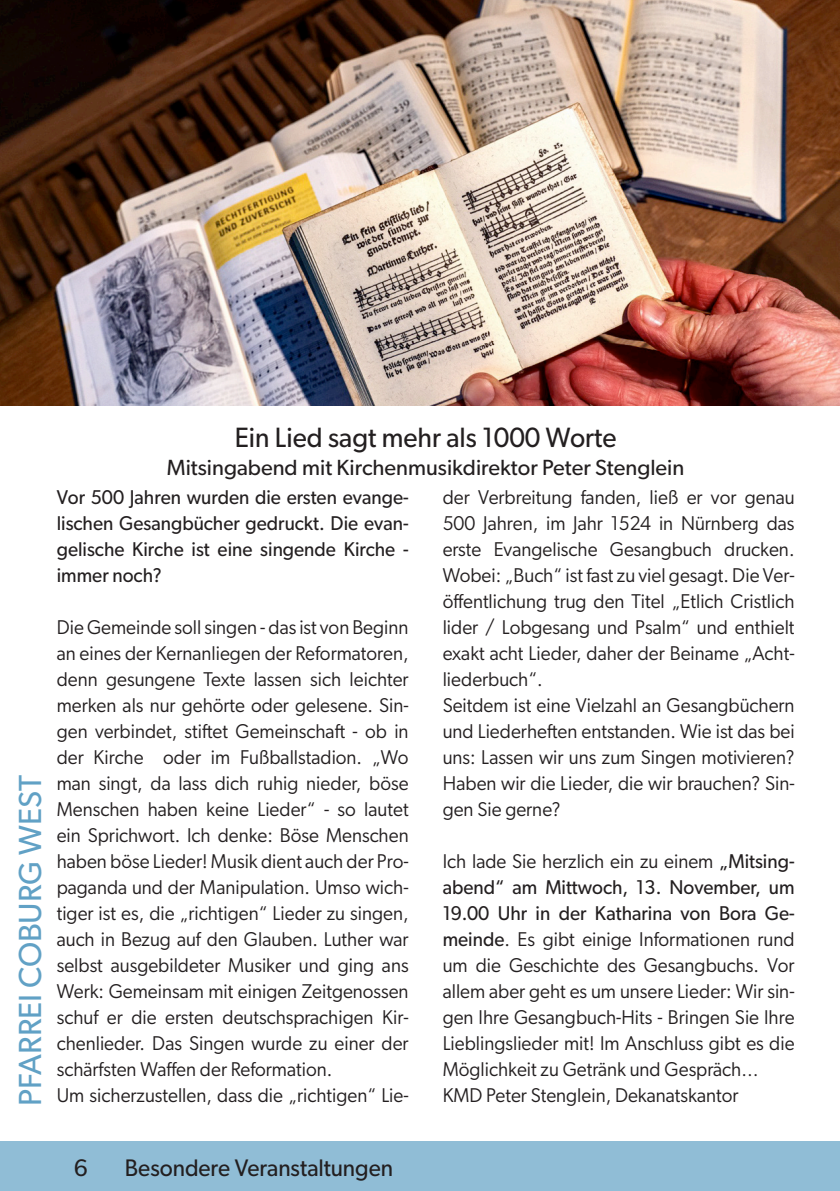
<style>
.page{position:relative;width:840px;height:1191px;background:#fff}
.page>*{position:absolute;margin:0;border:0;box-sizing:border-box;transform-origin:0 0}
.t1{font:32px "Gibson";color:#61a1c5}
.t2{font:28px "Gibson";color:#231f20;scale:.95 1}
.Absatzformat_1{font:24px "Gibson";color:#231f20;scale:.95 1}
.Absatzformat_1-2{font:24px "Gibson";color:#231f20}
.t3{font:22px "Gibson";color:#231f20}
.t4{font:20px/26px "Gibson";color:#231f20;text-align:justify;scale:.95 1}
.t5{font:20px/26px "Gibson";color:#231f20;text-align:justify;scale:.95 1}
.s1{font-style:inherit}
</style>
<div class="page">
<img style="left:0;top:0;width:839px;height:405px">
<div style="left:0;top:1141px;width:839px;height:50px;background:#90bdd6"></div>
<h1 class="t1" style="left:11px;top:1106px;width:332px;rotate:-90deg">PFARREI COBURG WEST</h1>
<p class="t2" style="left:235px;top:421px;width:403px">Ein Lied sagt mehr als 1000 Worte</p>
<p class="t3" style="left:167px;top:455px;width:518px">Mitsingabend mit Kirchenmusikdirektor Peter Stenglein</p>
<p class="t5" style="left:57px;top:483px;width:372px">Vor 500 Jahren wurden die ersten evange&shy;lischen Gesangbücher gedruckt. Die evan&shy;gelische Kirche ist eine singende Kirche - immer noch?</p>
<p class="t4" style="left:57px;top:613px;width:372px">Die Gemeinde soll singen - das ist von Beginn an eines der Kernanliegen der Reformatoren, denn gesungene Texte lassen sich leichter merken als nur gehörte oder gelesene. Sin&shy;gen verbindet, stiftet Gemeinschaft - ob in der Kirche oder im Fußballstadion. „Wo man singt, da lass dich ruhig nieder, böse Menschen haben keine Lieder“ - so lautet ein Sprichwort. Ich denke: Böse Menschen haben böse Lieder! Musik dient auch der Pro&shy;paganda und der Manipulation. Umso wich&shy;tiger ist es, die „richtigen“ Lieder zu singen, auch in Bezug auf den Glauben. Luther war selbst ausgebildeter Musiker und ging ans Werk: Gemeinsam mit einigen Zeitgenossen schuf er die ersten deutschsprachigen Kir&shy;chenlieder. Das Singen wurde zu einer der schärfsten Waffen der Reformation.</p>
<p class="t4" style="left:57px;top:1081px;width:371px">Um sicherzustellen, dass die „richtigen“ Lie-</p>
<p class="t4" style="left:442px;top:483px;width:372px">der Verbreitung fanden, ließ er vor genau 500 Jahren, im Jahr 1524 in Nürnberg das erste Evangelische Gesangbuch drucken.<br>Wobei: „Buch“ ist fast zu viel gesagt. Die Ver&shy;öffentlichung trug den Titel „Etlich Cristlich lider / Lobgesang und Psalm“ und enthielt exakt acht Lieder, daher der Beiname „Acht&shy;liederbuch“.</p>
<p class="t4" style="left:442px;top:691px;width:372px">Seitdem ist eine Vielzahl an Gesangbüchern und Liederheften entstanden. Wie ist das bei uns: Lassen wir uns zum Singen motivieren?<br>Haben wir die Lieder, die wir brauchen? Sin&shy;gen Sie gerne?</p>
<p class="t4" style="left:442px;top:847px;width:372px">Ich lade Sie herzlich ein zu einem <span class="s1">„Mitsing&shy;abend“ am Mittwoch, 13. November, um 19.00 Uhr in der Katharina von Bora Ge&shy;meinde</span>. Es gibt einige Informationen rund um die Geschichte des Gesangbuchs. Vor allem aber geht es um unsere Lieder: Wir sin&shy;gen Ihre Gesangbuch-Hits - Bringen Sie Ihre Lieblingslieder mit! Im Anschluss gibt es die Möglichkeit zu Getränk und Gespräch…</p>
<p class="t4" style="left:442px;top:1081px;width:313px">KMD Peter Stenglein, Dekanatskantor</p>
<p class="Absatzformat_1-2" style="left:74px;top:1153px;width:16px">6</p>
<p class="Absatzformat_1" style="left:125px;top:1153px;width:284px">Besondere Veranstaltungen</p>
</div>
